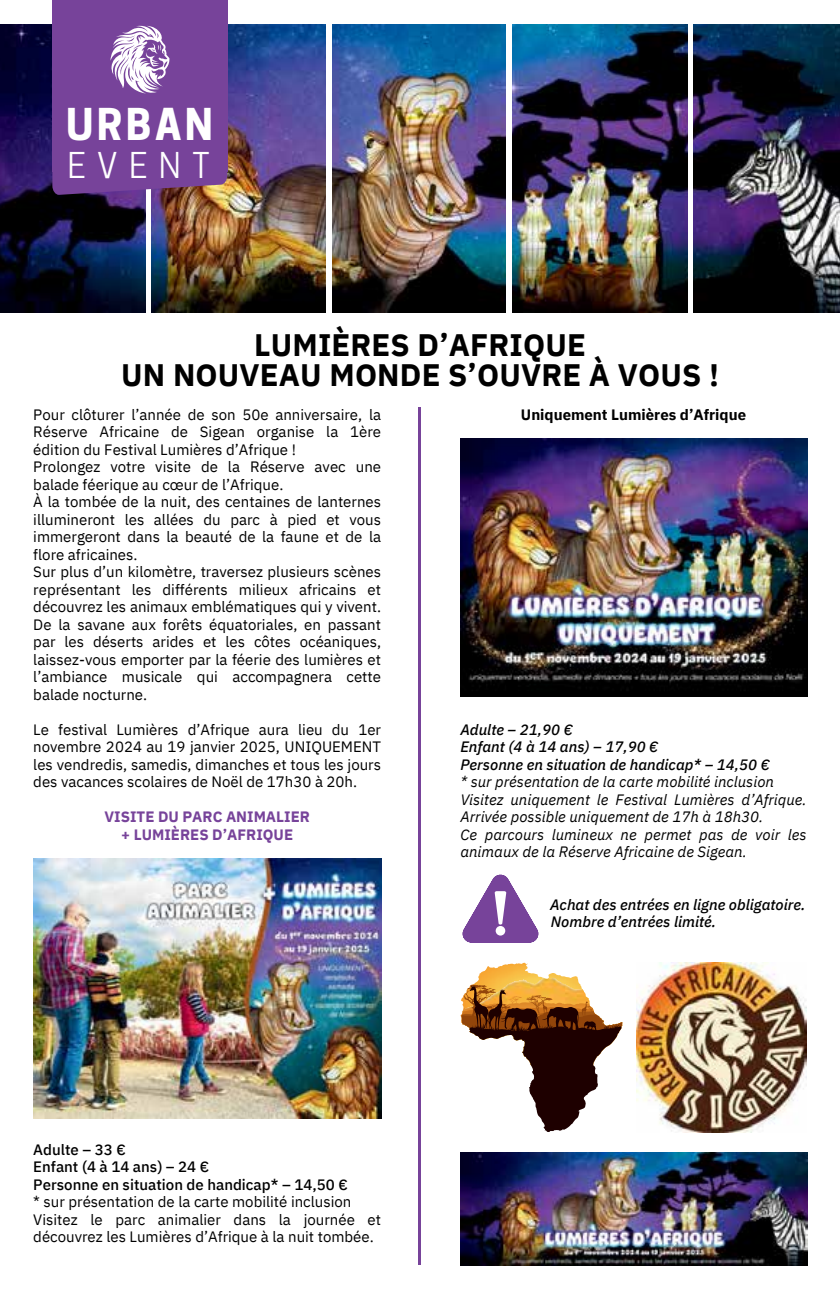
<style>
.page{position:relative;width:840px;height:1304px;background:#fff}
.page>*{position:absolute;margin:0;border:0;box-sizing:border-box;transform-origin:0 0}
.t1{font:700 41.2px "Cooper Hewitt";letter-spacing:.08em;color:#fff}
.t2{font:33.4px "Cooper Hewitt";letter-spacing:.34em;color:#fff}
.t3{font:700 31px/30px "IBM Plex Sans";letter-spacing:.005em;color:#000;text-align:center}
.t4{font:15px/17.6px "IBM Plex Sans";color:#000}
.t5{font:italic 15px/17.6px "IBM Plex Sans";color:#000}
.t6{font:italic 500 15px/17.6px "IBM Plex Sans";color:#000}
.t7{font:500 15px/17.6px "IBM Plex Sans";color:#000}
.t8{font:700 15px/17.6px "IBM Plex Sans";color:#77439a;text-align:center}
.t9{font:700 15px "IBM Plex Sans";color:#000}
</style>
<div class="page">
<img style="left:332px;top:25px;width:173px;height:288px">
<img style="left:151px;top:25px;width:174px;height:288px">
<img style="left:0;top:25px;width:145px;height:288px">
<img style="left:693px;top:25px;width:146px;height:288px">
<img style="left:512px;top:25px;width:174px;height:288px">
<hr style="left:418px;top:407px;width:3px;height:857px;background:#77439a">
<svg style="left:52px;top:0;width:175px;height:195px;background:#7e4e9d"></svg>
<img style="left:33px;top:859px;width:348px;height:259px">
<img style="left:460px;top:439px;width:346px;height:258px">
<svg style="left:462px;top:874px;width:77px;height:68px"></svg>
<div style="left:495px;top:926px;width:10px;height:10px;background:#fff;border-radius:50%"></div>
<img style="left:636px;top:963px;width:169px;height:169px">
<img style="left:460px;top:1153px;width:346px;height:112px">
<img style="left:460px;top:963px;width:64px;height:54px">
<img style="left:461px;top:977px;width:110px;height:78px">
<img style="left:524px;top:1002px;width:69px;height:10px">
<svg style="left:461px;top:984px;width:63px;height:55px;background:#945f2c"></svg>
<h1 class="t1" style="left:66px;top:101px;width:148px">URBAN</h1>
<h2 class="t2" style="left:67px;top:146px;width:143px">EVENT</h2>
<h3 class="t3" style="left:121px;top:327px;width:598px">LUMIÈRES D’AFRIQUE<br>UN NOUVEAU MONDE S’OUVRE À VOUS !</h3>
<p class="t4" style="left:33px;top:404px;width:349px">Pour clôturer l’année de son 50e anniversaire, la Réserve Africaine de Sigean organise la 1ère édition du Festival Lumières d’Afrique !<br>Prolongez votre visite de la Réserve avec une balade féerique au cœur de l’Afrique.<br>À la tombée de la nuit, des centaines de lanternes illumineront les allées du parc à pied et vous immergeront dans la beauté de la faune et de la flore africaines.<br>Sur plus d’un kilomètre, traversez plusieurs scènes représentant les différents milieux africains et découvrez les animaux emblématiques qui y vivent.<br>De la savane aux forêts équatoriales, en passant par les déserts arides et les côtes océaniques, laissez-vous emporter par la féerie des lumières et l’ambiance musicale qui accompagnera cette balade nocturne.</p>
<p class="t4" style="left:33px;top:719px;width:349px;text-align:justify">Le festival Lumières d’Afrique aura lieu du 1er novembre 2024 au 19 janvier 2025, UNIQUEMENT les vendredis, samedis, dimanches et tous les jours des vacances scolaires de Noël de 17h30 à 20h.</p>
<p class="t8" style="left:104px;top:807px;width:207px">VISITE DU PARC ANIMALIER + LUMIÈRES D’AFRIQUE</p>
<p class="t9" style="left:520px;top:402px;width:226px">Uniquement Lumières d’Afrique</p>
<p class="t6" style="left:460px;top:719px;width:311px">Adulte – 21,90 €<br>Enfant (4 à 14 ans) – 17,90 €<br>Personne en situation de handicap* – 14,50 €</p>
<p class="t5" style="left:460px;top:772px;width:347px">* sur présentation de la carte mobilité inclusion Visitez uniquement le Festival Lumières d’Afrique.<br>Arrivée possible uniquement de 17h à 18h30.<br>Ce parcours lumineux ne permet pas de voir les animaux de la Réserve Africaine de Sigean.</p>
<p class="t6" style="left:549px;top:894px;width:257px">Achat des entrées en ligne obligatoire.<br>Nombre d’entrées limité.</p>
<p class="t7" style="left:33px;top:1139px;width:316px">Adulte – 33 €<br>Enfant (4 à 14 ans) – 24 €<br>Personne en situation de handicap* – 14,50 €</p>
<p class="t4" style="left:33px;top:1192px;width:349px">* sur présentation de la carte mobilité inclusion<br>Visitez le parc animalier dans la journée et découvrez les Lumières d’Afrique à la nuit tombée.</p>
</div>
